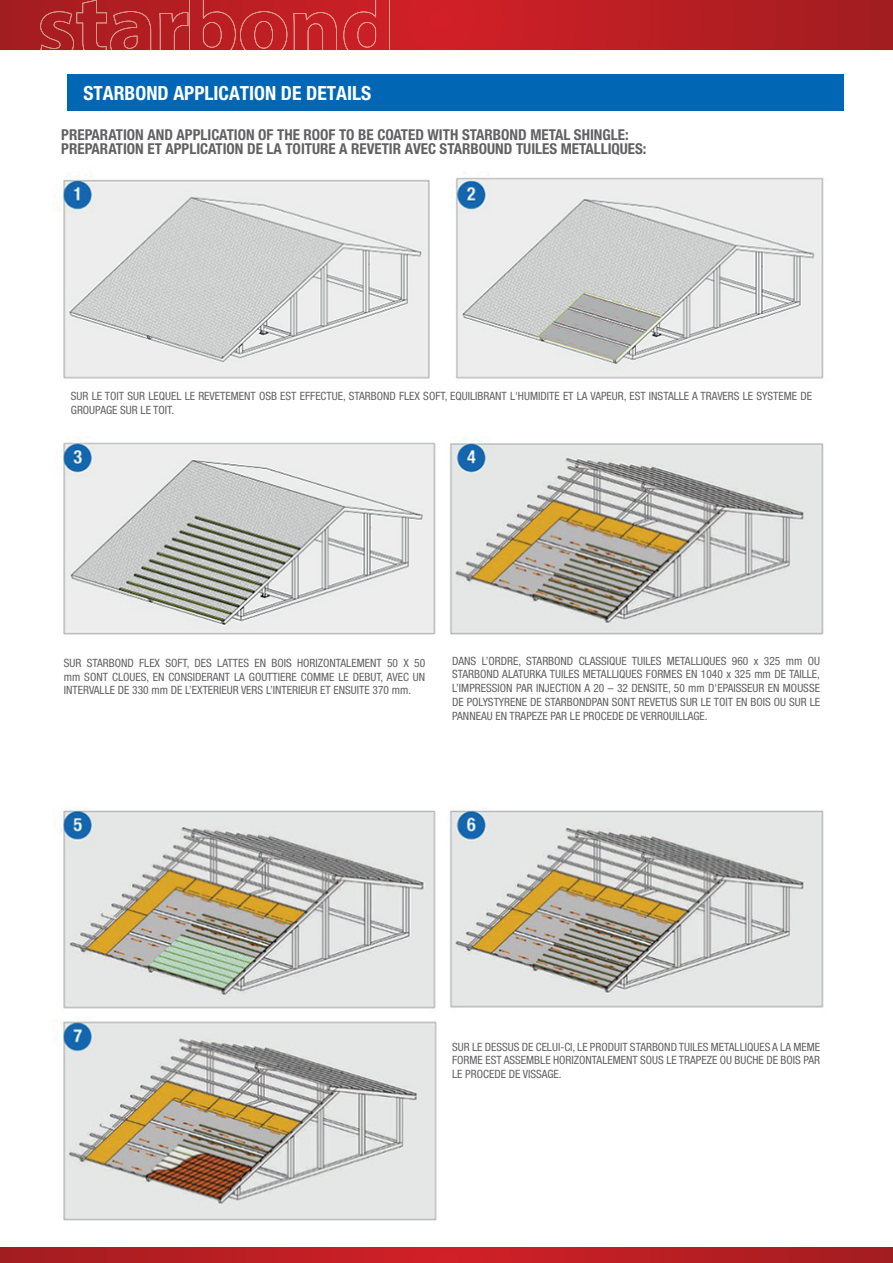
<style>
.page{position:relative;width:893px;height:1263px;background:#fff}
.page>*{position:absolute;margin:0;border:0;box-sizing:border-box;transform-origin:0 0}
.t1{font:700 condensed 19.5px "Helvetica Neue LT Pro";color:#fff}
.t2{font:700 condensed 15px "Helvetica Neue LT Pro";color:#616164}
.t3{font:condensed 11.4px/13.8px "Helvetica Neue LT Pro";color:#616164;text-align:justify}
</style>
<div class="page">
<img style="left:53px;top:172px;width:771px;height:1049px">
<div style="left:56px;top:382px;width:664px;height:36px;background:#fff"></div>
<div style="left:56px;top:646px;width:787px;height:88px;background:#fff"></div>
<div style="left:444px;top:1017px;width:399px;height:88px;background:#fff"></div>
<div style="left:67px;top:74px;width:777px;height:37px;background:#0167b4"></div>
<svg style="left:0;top:1247px;width:893px;height:16px;background:#b91e23"></svg>
<svg style="left:0;top:0;width:893px;height:50px;background:#ba2227"></svg>
<h1 class="t1" style="left:83px;top:81px;width:289px">STARBOND APPLICATION DE DETAILS</h1>
<h2 class="t2" style="left:61px;top:125px;width:569px">PREPARATION AND APPLICATION OF THE ROOF TO BE COATED WITH STARBOND METAL SHINGLE:</h2>
<h2 class="t2" style="left:61px;top:140px;width:587px">PREPARATION ET APPLICATION DE LA TOITURE A REVETIR AVEC STARBOUND TUILES METALLIQUES:</h2>
<p class="t3" style="left:71px;top:389px;width:743px">SUR LE TOIT SUR LEQUEL LE REVETEMENT OSB EST EFFECTUE, STARBOND FLEX SOFT, EQUILIBRANT L'HUMIDITE ET LA VAPEUR, EST INSTALLE A TRAVERS LE SYSTEME DE<br>GROUPAGE SUR LE TOIT.</p>
<p class="t3" style="left:64px;top:656px;width:363px">SUR STARBOND FLEX SOFT, DES LATTES EN BOIS HORIZONTALEMENT 50 X 50 mm SONT CLOUES, EN CONSIDERANT LA GOUTTIERE COMME LE DEBUT, AVEC UN INTERVALLE DE 330 mm DE L’EXTERIEUR VERS L’INTERIEUR ET ENSUITE 370 mm.</p>
<p class="t3" style="left:452px;top:654px;width:369px">DANS L’ORDRE, STARBOND CLASSIQUE TUILES METALLIQUES 960 x 325 mm OU STARBOND ALATURKA TUILES METALLIQUES FORMES EN 1040 x 325 mm DE TAILLE, L’IMPRESSION PAR INJECTION A 20 – 32 DENSITE, 50 mm D'EPAISSEUR EN MOUSSE DE POLYSTYRENE DE STARBONDPAN SONT REVETUS SUR LE TOIT EN BOIS OU SUR LE PANNEAU EN TRAPEZE PAR LE PROCEDE DE VERROUILLAGE.</p>
<p class="t3" style="left:452px;top:1039px;width:369px">SUR LE DESSUS DE CELUI-CI, LE PRODUIT STARBOND TUILES METALLIQUES A LA MEME FORME EST ASSEMBLE HORIZONTALEMENT SOUS LE TRAPEZE OU BUCHE DE BOIS PAR LE PROCEDE DE VISSAGE.</p>
</div>
